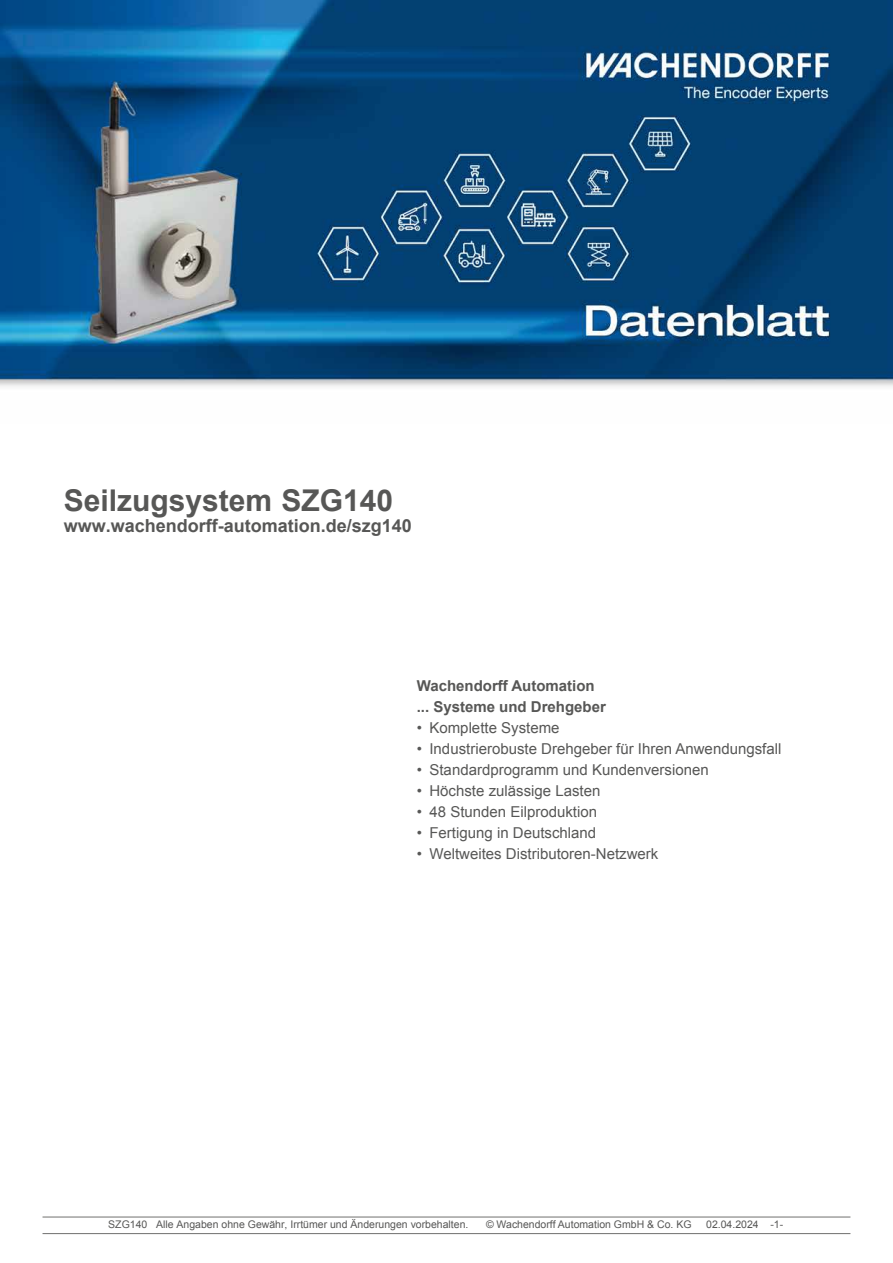
<style>
.page{position:relative;width:893px;height:1263px;background:#fff}
.page>*{position:absolute;margin:0;border:0;box-sizing:border-box;transform-origin:0 0}
.t1{font:700 30px "Arial";color:#575756}
.t2{font:700 18px "Arial";color:#575756}
.t3{font:15px "Arial";color:#575756}
.t4{font:700 15px/21px "Arial";color:#575756}
.t5{font:10.5px "Arial";color:#575756}
</style>
<div class="page">
<hr style="left:43px;top:1217px;width:807px;height:1px;background:#70706f">
<hr style="left:43px;top:1233px;width:807px;height:1px;background:#70706f">
<img style="left:0;top:0;width:892px;height:387px">
<h1 class="t1" style="left:64px;top:480px;width:331px">Seilzugsystem SZG140</h1>
<p class="t2" style="left:64px;top:514px;width:350px">www.wachendorff-automation.de/szg140</p>
<p class="t4" style="left:417px;top:676px;width:191px">Wachendorff Automation ... Systeme und Drehgeber</p>
<p class="t3" style="left:417px;top:718px;width:144px">• Komplette Systeme</p>
<p class="t3" style="left:417px;top:739px;width:366px">• Industrierobuste Drehgeber für Ihren Anwendungsfall</p>
<p class="t3" style="left:417px;top:760px;width:294px">• Standardprogramm und Kundenversionen</p>
<p class="t3" style="left:417px;top:781px;width:185px">• Höchste zulässige Lasten</p>
<p class="t3" style="left:417px;top:802px;width:182px">• 48 Stunden Eilproduktion</p>
<p class="t3" style="left:417px;top:823px;width:181px">• Fertigung in Deutschland</p>
<p class="t3" style="left:417px;top:844px;width:243px">• Weltweites Distributoren-Netzwerk</p>
<p class="t5" style="left:108px;top:1217px;width:362px">SZG140 Alle Angaben ohne Gewähr, Irrtümer und Änderungen vorbehalten.</p>
<p class="t5" style="left:486px;top:1217px;width:207px">© Wachendorff Automation GmbH &amp; Co. KG</p>
<p class="t5" style="left:706px;top:1217px;width:79px">02.04.2024 -1-</p>
</div>
